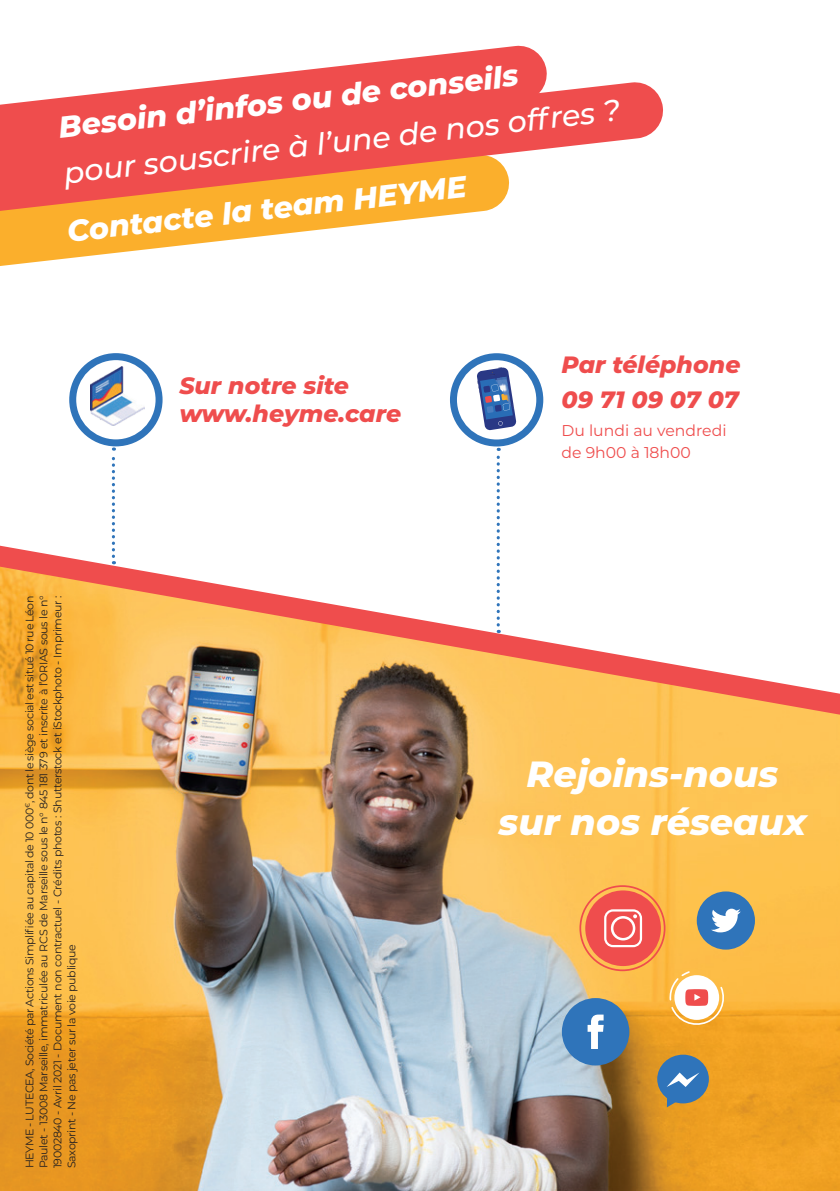
<style>
.page{position:relative;width:840px;height:1191px;background:#fff}
.page>*{position:absolute;margin:0;border:0;box-sizing:border-box;transform-origin:0 0}
.t1{font:italic 800 36.4px/47.8px "Montserrat";color:#fff;text-align:center}
.t2{font:italic 800 30px "Montserrat";color:#fff}
.t3{font:italic 500 30px "Montserrat";color:#fff}
.t4{font:italic 800 23.6px/34.4px "Montserrat";color:#ef4d4d}
.t5{font:15.6px/22px "Montserrat";color:#ef4d4d}
.t6{font:11px/14px "Montserrat";letter-spacing:-.03em;color:#231f20;text-align:justify}
</style>
<div class="page">
<img style="left:0;top:714px;width:839px;height:477px">
<svg style="left:0;top:693px;width:839px;height:21px"></svg>
<svg style="left:0;top:353px;width:836px;height:340px"></svg>
<div style="left:818px;top:1169px;width:21px;height:22px;background:#ee9f21"></div>
<div style="left:449px;top:353px;width:94px;height:93px;background:#2f74ba;border-radius:50%"></div>
<div style="left:456px;top:360px;width:80px;height:79px;background:#fff;border-radius:50%"></div>
<svg style="left:477px;top:367px;width:39px;height:63px"></svg>
<div style="left:69px;top:353px;width:93px;height:93px;background:#2f74ba;border-radius:50%"></div>
<div style="left:76px;top:360px;width:79px;height:79px;background:#fff;border-radius:50%"></div>
<img style="left:91px;top:367px;width:54px;height:59px">
<svg style="left:561px;top:998px;width:68px;height:67px"></svg>
<svg style="left:696px;top:891px;width:58px;height:58px"></svg>
<svg style="left:585px;top:890px;width:75px;height:76px"></svg>
<div style="left:579px;top:885px;width:86px;height:86px;border:2px solid #ef4d4d;border-radius:50%"></div>
<svg style="left:668px;top:969px;width:58px;height:60px"></svg>
<svg style="left:0;top:222px;width:386px;height:44px"></svg>
<svg style="left:209px;top:45px;width:338px;height:36px;fill:#ef4d4d"></svg>
<svg style="left:0;top:81px;width:663px;height:141px;fill:#ef4d4d"></svg>
<svg style="left:496px;top:448px;width:3px;height:185px"></svg>
<svg style="left:112px;top:447px;width:3px;height:117px"></svg>
<div style="left:657px;top:1054px;width:51px;height:49px;background:#2f74ba;border-radius:50%"></div>
<svg style="left:666px;top:1097px;width:12px;height:10px"></svg>
<svg style="left:667px;top:1072px;width:32px;height:15px"></svg>
<h2 class="t2" style="left:56px;top:104px;width:463px;rotate:-6deg">Besoin d’infos ou de conseils</h2>
<h2 class="t3" style="left:62px;top:150px;width:561px;rotate:-6deg">pour souscrire à l’une de nos offres ?</h2>
<h2 class="t2" style="left:65px;top:208px;width:402px;rotate:-6deg">Contacte la team HEYME</h2>
<p class="t6" style="left:22px;top:1168px;width:574px;rotate:-90deg">HEYME - LUTECEA, Société par Actions Simplifiée au capital de 10 000<sup>€</sup>, dont le siège social est situé 10 rue Léon Paulet - 13008 Marseille, immatriculée au RCS de Marseille sous le n° 845 181 379 et inscrite à l’ORIAS sous le n° 19002840 - Avril 2021 - Document non contractuel - Crédits photos : Shutterstock et iStockphoto - Imprimeur :<br>Saxoprint - Ne pas jeter sur la voie publique</p>
<h3 class="t4" style="left:179px;top:370px;width:223px;line-height:28.4px">Sur notre site www.heyme.care</h3>
<h3 class="t4" style="left:561px;top:346px;width:180px">Par téléphone<br>09 71 09 07 07</h3>
<h3 class="t5" style="left:561px;top:418px;width:166px">Du lundi au vendredi de 9h00 à 18h00</h3>
<h1 class="t1" style="left:498px;top:748px;width:309px">Rejoins-nous sur nos réseaux</h1>
</div>
